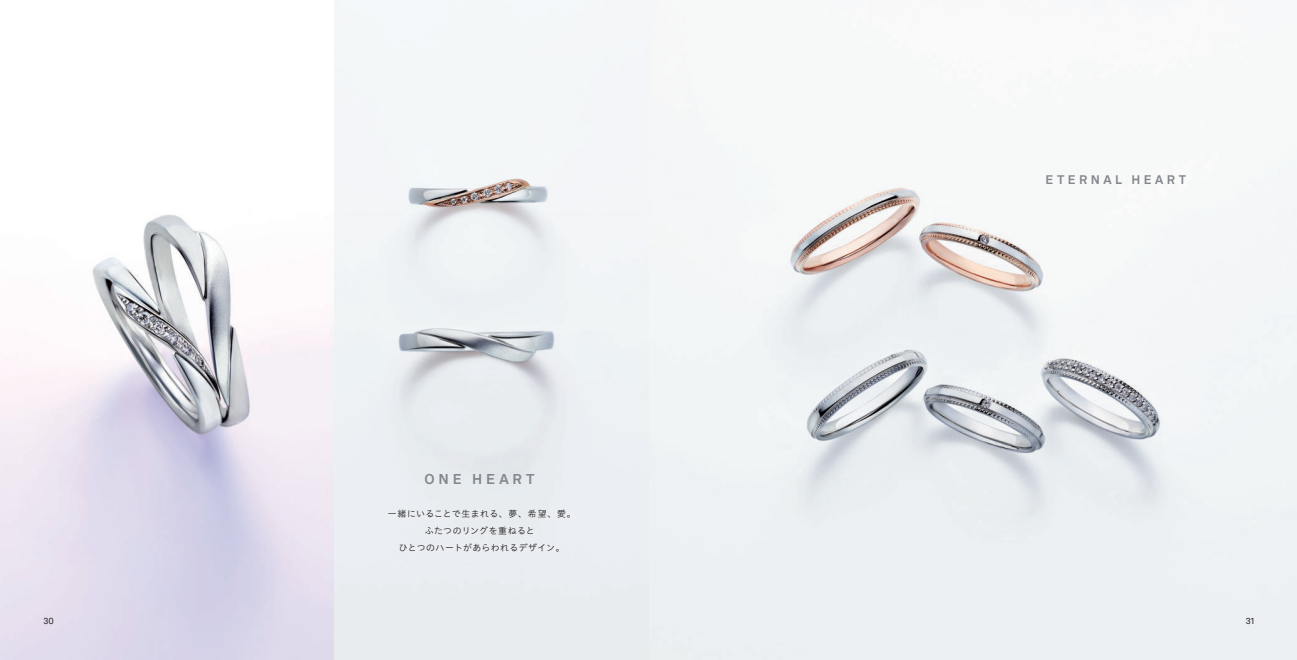
<style>
.page{position:relative;width:1297px;height:660px;background:#fff}
.page>*{position:absolute;margin:0;border:0;box-sizing:border-box;transform-origin:0 0}
.t1{font:700 14.12px "Akkurat LLTT";letter-spacing:.275em;color:#84868d}
.t2{font:700 12.38px "Akkurat LLTT";letter-spacing:.285em;color:#84868d}
.t3{font:8.88px/16.9px "Hiragino UD Sans Std N W3 90 pv RKSJ H";letter-spacing:.045em;color:#231f20;text-align:center}
.t4{font:8.88px "Akkurat LLTT";color:#231f20}
</style>
<div class="page">
<img style="left:0;top:214px;width:334px;height:445px">
<img style="left:334px;top:0;width:963px;height:659px">
<h1 class="t1" style="left:424px;top:470px;width:112px">ONE HEART</h1>
<p class="t3" style="left:388px;top:504px;width:190px">一緒にいることで生まれる、夢、希望、愛。ふたつのリングを重ねると<br>ひとつのハートがあらわれるデザイン。</p>
<h2 class="t2" style="left:1046px;top:173px;width:142px">ETERNAL HEART</h2>
<p class="t4" style="left:43px;top:614px;width:12px">30</p>
<p class="t4" style="left:1246px;top:614px;width:10px">31</p>
</div>
